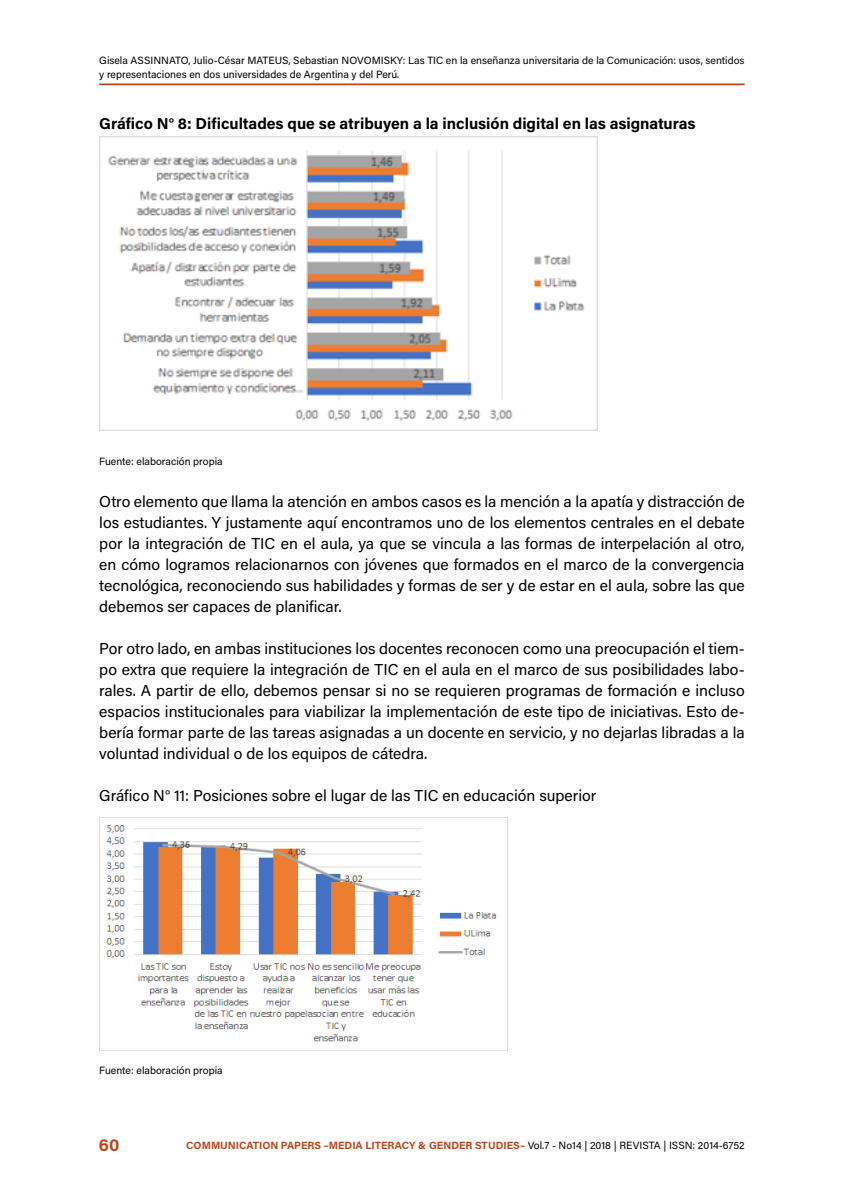
<style>
.page{position:relative;width:844px;height:1191px;background:#fff}
.page>*{position:absolute;margin:0;border:0;box-sizing:border-box;transform-origin:0 0}
.t1{font:700 17.5px "Acumin Pro";color:#ba481b}
.t2{font:15.75px/21px "Acumin Pro";color:#000;text-align:justify}
.t3{font:700 15.75px "Acumin Pro";color:#000}
.t4{font:10.5px/14px "Acumin Pro";color:#000}
.t5{font:700 10.5px "Acumin Pro";color:#ba481b}
.s1{font-weight:400;color:#000}
</style>
<div class="page">
<hr style="left:99px;top:83px;width:645px;height:2px;background:#ba481b">
<img style="left:99px;top:817px;width:408px;height:233px">
<img style="left:99px;top:136px;width:498px;height:295px">
<p class="t4" style="left:99px;top:53px;width:646px">Gisela ASSINNATO, Julio-César MATEUS, Sebastian NOVOMISKY: Las TIC en la enseñanza universitaria de la Comunicación: usos, sentidos y representaciones en dos universidades de Argentina y del Perú.</p>
<p class="t3" style="left:99px;top:112px;width:597px">Gráfico N° 8: Dificultades que se atribuyen a la inclusión digital en las asignaturas</p>
<p class="t4" style="left:99px;top:454px;width:125px">Fuente: elaboración propia</p>
<p class="t2" style="left:99px;top:490px;width:646px">Otro elemento que llama la atención en ambos casos es la mención a la apatía y distracción de los estudiantes. Y justamente aquí encontramos uno de los elementos centrales en el debate por la integración de TIC en el aula, ya que se vincula a las formas de interpelación al otro, en cómo logramos relacionarnos con jóvenes que formados en el marco de la convergencia tecnológica, reconociendo sus habilidades y formas de ser y de estar en el aula, sobre las que debemos ser capaces de planificar.</p>
<p class="t2" style="left:99px;top:637px;width:646px">Por otro lado, en ambas instituciones los docentes reconocen como una preocupación el tiem&shy;po extra que requiere la integración de TIC en el aula en el marco de sus posibilidades labo&shy;rales. A partir de ello, debemos pensar si no se requieren programas de formación e incluso espacios institucionales para viabilizar la implementación de este tipo de iniciativas. Esto de&shy;bería formar parte de las tareas asignadas a un docente en servicio, y no dejarlas libradas a la voluntad individual o de los equipos de cátedra.</p>
<p class="t2" style="left:99px;top:784px;width:498px">Gráfico N° 11: Posiciones sobre el lugar de las TIC en educación superior</p>
<p class="t4" style="left:99px;top:1063px;width:125px">Fuente: elaboración propia</p>
<p class="t1" style="left:99px;top:1132px;width:22px">60</p>
<p class="t5" style="left:186px;top:1137px;width:560px">COMMUNICATION PAPERS –MEDIA LITERACY &amp; GENDER STUDIES– <span class="s1">Vol.7 - No14 | 2018 | REVISTA | ISSN: 2014-6752</span></p>
</div>
